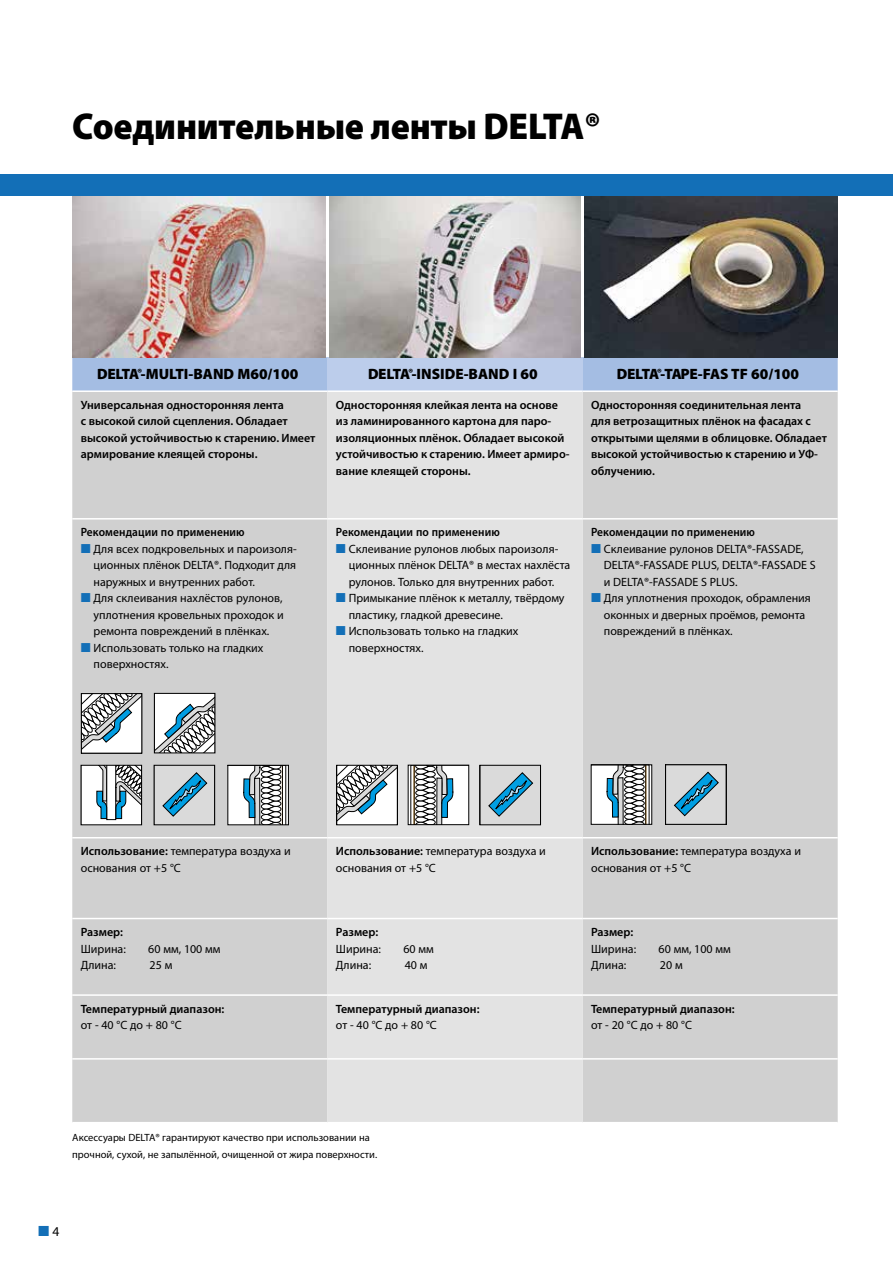
<style>
.page{position:relative;width:893px;height:1263px;background:#fff}
.page>*{position:absolute;margin:0;border:0;box-sizing:border-box;transform-origin:0 0}
.t1{font:900 37.5px "Myriad Pro Doerken";letter-spacing:-.005em;color:#000;scale:.95 1}
.t2{font:900 15px "Myriad Pro Doerken";color:#000}
.t3{font:13.5px "Myriad Pro Doerken";color:#136fb7}
.t4{font:12px/16.5px "Myriad Pro Doerken";color:#000}
.t5{font:600 12px/16.5px "Myriad Pro Doerken";color:#000}
.t6{font:600 12px "Myriad Pro Doerken";color:#000;scale:.95 1}
.t7{font:10.5px/16.5px "Myriad Pro Doerken";color:#000}
.s1{font-family:"Delta Myriad Pro"}
.s2{font-weight:700;color:#136fb7}
.s3{font-weight:600}
.s4{color:#000}
</style>
<div class="page">
<div style="left:72px;top:357px;width:766px;height:33px;background:#a4bde3"></div>
<div style="left:327px;top:357px;width:256px;height:34px;background:#bccdeb"></div>
<svg style="left:72px;top:392px;width:766px;height:730px;background:#d0d0d0"></svg>
<div style="left:327px;top:392px;width:256px;height:730px;background:#e3e3e3"></div>
<hr style="left:327px;top:390px;width:256px;height:2px;background:#fff">
<hr style="left:72px;top:518px;width:255px;height:1px;background:#fff">
<hr style="left:327px;top:518px;width:256px;height:1px;background:#fff">
<hr style="left:583px;top:518px;width:255px;height:1px;background:#fff">
<hr style="left:72px;top:837px;width:255px;height:1px;background:#fff">
<hr style="left:327px;top:837px;width:256px;height:1px;background:#fff">
<hr style="left:583px;top:837px;width:255px;height:1px;background:#fff">
<hr style="left:72px;top:918px;width:255px;height:1px;background:#fff">
<hr style="left:327px;top:918px;width:256px;height:1px;background:#fff">
<hr style="left:583px;top:918px;width:255px;height:1px;background:#fff">
<hr style="left:72px;top:994px;width:255px;height:2px;background:#fff">
<hr style="left:327px;top:994px;width:256px;height:2px;background:#fff">
<hr style="left:583px;top:994px;width:255px;height:2px;background:#fff">
<hr style="left:72px;top:1058px;width:255px;height:1px;background:#fff">
<hr style="left:327px;top:1058px;width:256px;height:1px;background:#fff">
<hr style="left:583px;top:1058px;width:255px;height:1px;background:#fff">
<img style="left:72px;top:196px;width:253px;height:161px">
<img style="left:330px;top:196px;width:250px;height:161px">
<img style="left:585px;top:196px;width:253px;height:161px">
<svg style="left:83px;top:695px;width:57px;height:56px"></svg>
<div style="left:81px;top:693px;width:61px;height:60px;border:1px solid #000"></div>
<svg style="left:156px;top:695px;width:57px;height:56px"></svg>
<div style="left:154px;top:693px;width:61px;height:60px;border:1px solid #000"></div>
<svg style="left:83px;top:767px;width:57px;height:56px"></svg>
<div style="left:81px;top:765px;width:61px;height:60px;border:1px solid #000"></div>
<svg style="left:156px;top:767px;width:57px;height:56px;background:#a9c1cc"></svg>
<div style="left:154px;top:765px;width:61px;height:60px;border:1px solid #000"></div>
<svg style="left:482px;top:767px;width:57px;height:56px;background:#a9c1cc"></svg>
<div style="left:480px;top:765px;width:61px;height:60px;border:1px solid #000"></div>
<svg style="left:338px;top:767px;width:58px;height:56px"></svg>
<div style="left:336px;top:765px;width:62px;height:60px;border:1px solid #000"></div>
<div style="left:0;top:174px;width:893px;height:22px;background:#136fb7"></div>
<svg style="left:228px;top:767px;width:58px;height:59px"></svg>
<div style="left:228px;top:765px;width:61px;height:60px;border:1px solid #000"></div>
<svg style="left:411px;top:767px;width:56px;height:56px"></svg>
<div style="left:408px;top:765px;width:61px;height:60px;border:1px solid #000"></div>
<svg style="left:591px;top:766px;width:58px;height:59px"></svg>
<div style="left:591px;top:764px;width:61px;height:60px;border:1px solid #000"></div>
<svg style="left:667px;top:766px;width:57px;height:56px;background:#a9c1cc"></svg>
<div style="left:665px;top:764px;width:61px;height:60px;border:1px solid #000"></div>
<h1 class="t1" style="left:72px;top:101px;width:558px">Соединительные ленты DELTA®</h1>
<p class="t2" style="left:97px;top:364px;width:203px"><span class="s1">DELTA®-M</span>ULTI-BAND M60/100</p>
<p class="t2" style="left:368px;top:364px;width:171px"><span class="s1">DELTA®-I</span>NSIDE-BAND I 60</p>
<p class="t2" style="left:617px;top:364px;width:184px"><span class="s1">DELTA®-TAPE</span>-FAS TF 60/100</p>
<p class="t5" style="left:81px;top:396px;width:236px">Универсальная односторонняя лента<br>с высокой силой сцепления. Обладает высокой устойчивостью к старению. Имеет армирование клеящей стороны.</p>
<p class="t5" style="left:336px;top:396px;width:235px">Односторонняя клейкая лента на основе из ламинированного картона для паро&shy;изоляционных плёнок. Обладает высокой устойчивостью к старению. Имеет армиро&shy;вание клеящей стороны.</p>
<p class="t5" style="left:591px;top:396px;width:237px">Односторонняя соединительная лента<br>для ветрозащитных плёнок на фасадах с открытыми щелями в облицовке. Обладает высокой устойчивостью к старению и УФ&shy;облучению.</p>
<p class="t6" style="left:81px;top:525px;width:174px">Рекомендации по применению</p>
<p class="t4" style="left:94px;top:540px;width:205px;text-align:justify;text-indent:-13px"><span class="s2">■</span> Для всех подкровельных и пароизоля&shy;ционных плёнок DELTA®. Подходит для наружных и внутренних работ.</p>
<p class="t4" style="left:94px;top:590px;width:192px;text-align:justify;text-indent:-13px"><span class="s2">■</span> Для склеивания нахлёстов рулонов, уплотнения кровельных проходок и ремонта повреждений в плёнках.</p>
<p class="t4" style="left:94px;top:639px;width:171px;text-indent:-13px"><span class="s2">■</span> Использовать только на гладких поверхностях.</p>
<p class="t6" style="left:336px;top:525px;width:174px">Рекомендации по применению</p>
<p class="t4" style="left:349px;top:540px;width:223px;text-indent:-13px"><span class="s2">■</span> Склеивание рулонов любых пароизоля&shy;ционных плёнок DELTA® в местах нахлёста рулонов. Только для внутренних работ.</p>
<p class="t4" style="left:349px;top:590px;width:217px;text-indent:-13px"><span class="s2">■</span> Примыкание плёнок к металлу, твёрдому пластику, гладкой древесине.</p>
<p class="t4" style="left:349px;top:623px;width:171px;text-indent:-13px"><span class="s2">■</span> Использовать только на гладких поверхностях.</p>
<p class="t6" style="left:591px;top:525px;width:174px">Рекомендации по применению</p>
<p class="t4" style="left:604px;top:540px;width:213px;text-indent:-13px"><span class="s2">■</span> Склеивание рулонов DELTA®-FASSADE,<br>DELTA®-FASSADE PLUS, DELTA®-FASSADE S и DELTA®-FASSADE S PLUS.</p>
<p class="t4" style="left:604px;top:590px;width:209px;text-indent:-13px"><span class="s2">■</span> Для уплотнения проходок, обрамления оконных и дверных проёмов, ремонта повреждений в плёнках.</p>
<p class="t4" style="left:81px;top:843px;width:211px"><span class="s3">Использование:</span> температура воздуха и основания от +5 °C</p>
<p class="t4" style="left:336px;top:843px;width:212px"><span class="s3">Использование:</span> температура воздуха и основания от +5 °C</p>
<p class="t4" style="left:591px;top:843px;width:211px"><span class="s3">Использование:</span> температура воздуха и основания от +5 °C</p>
<p class="t5" style="left:81px;top:923px;width:44px">Размер:</p>
<p class="t4" style="left:81px;top:940px;width:47px">Ширина:</p>
<p class="t4" style="left:148px;top:940px;width:74px">60 мм, 100 мм</p>
<p class="t4" style="left:81px;top:956px;width:37px">Длина:</p>
<p class="t4" style="left:150px;top:956px;width:24px">25 м</p>
<p class="t5" style="left:81px;top:1000px;width:145px">Температурный диапазон:</p>
<p class="t4" style="left:81px;top:1017px;width:102px">от - 40 °C до + 80 °C</p>
<p class="t5" style="left:336px;top:923px;width:44px">Размер:</p>
<p class="t4" style="left:336px;top:940px;width:47px">Ширина:</p>
<p class="t4" style="left:403px;top:940px;width:32px">60 мм</p>
<p class="t4" style="left:336px;top:956px;width:37px">Длина:</p>
<p class="t4" style="left:405px;top:956px;width:24px">40 м</p>
<p class="t5" style="left:336px;top:1000px;width:145px">Температурный диапазон:</p>
<p class="t4" style="left:336px;top:1017px;width:102px">от - 40 °C до + 80 °C</p>
<p class="t5" style="left:591px;top:923px;width:44px">Размер:</p>
<p class="t4" style="left:591px;top:940px;width:47px">Ширина:</p>
<p class="t4" style="left:658px;top:940px;width:74px">60 мм, 100 мм</p>
<p class="t4" style="left:591px;top:956px;width:37px">Длина:</p>
<p class="t4" style="left:660px;top:956px;width:24px">20 м</p>
<p class="t5" style="left:591px;top:1000px;width:145px">Температурный диапазон:</p>
<p class="t4" style="left:591px;top:1017px;width:102px">от - 20 °C до + 80 °C</p>
<p class="t7" style="left:72px;top:1129px;width:306px">Аксессуары DELTA® гарантируют качество при использовании на прочной, сухой, не запылённой, очищенной от жира поверхности.</p>
<p class="t3" style="left:38px;top:1223px;width:23px">■ <span class="s4">4</span></p>
</div>
